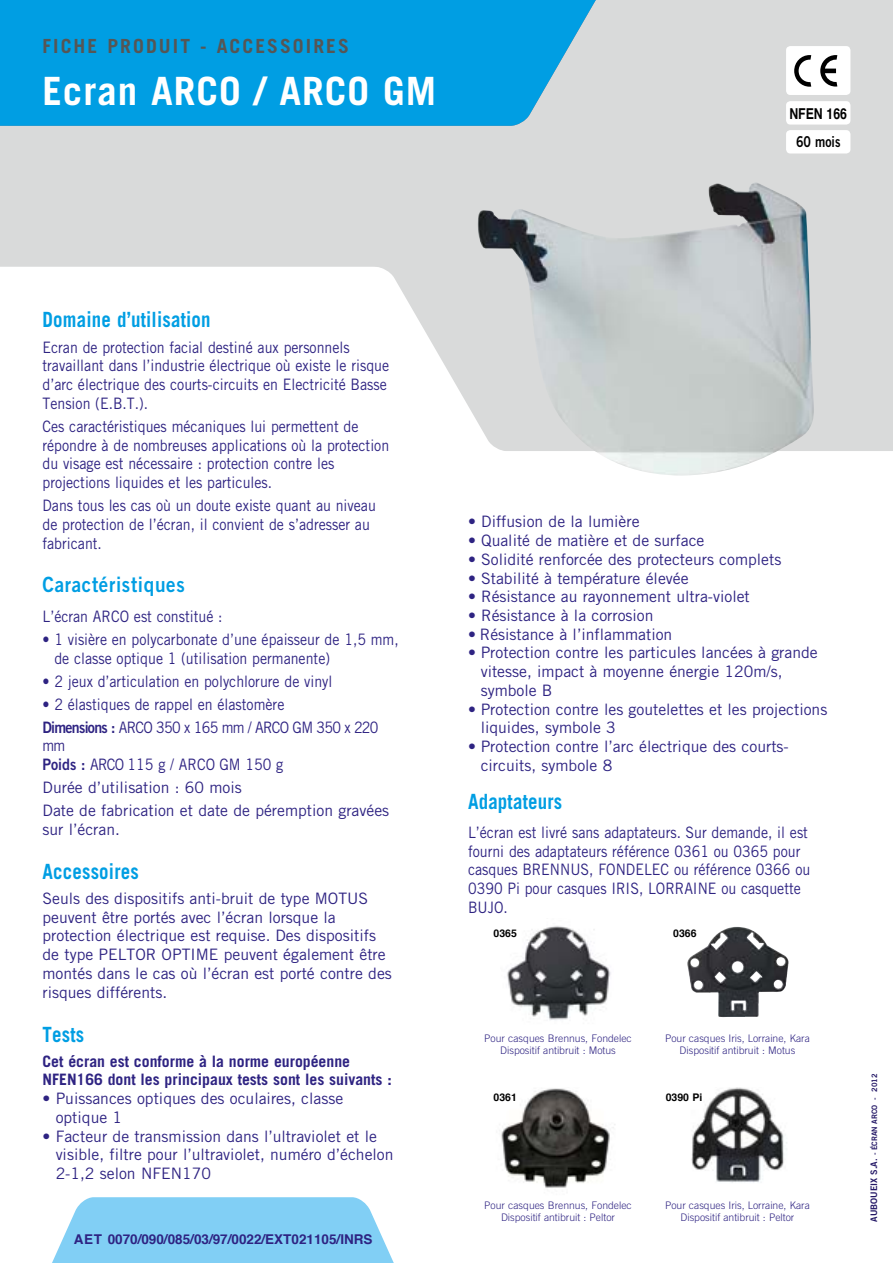
<style>
.page{position:relative;width:893px;height:1263px;background:#fff}
.page>*{position:absolute;margin:0;border:0;box-sizing:border-box;transform-origin:0 0}
.t1{font:700 39px "Trade Gothic LT Std";letter-spacing:.025em;color:#fff}
.t2{font:700 21px "Trade Gothic LT Std";letter-spacing:.01em;color:#009ee3;scale:.9 1}
.t3{font:21px "Trade Gothic LT Std Bd 2";letter-spacing:.035em;color:#009ee3;scale:.9 1}
.t4{font:700 19.5px "Trade Gothic LT Std";letter-spacing:.105em;color:#565655}
.t5{font:15.75px/18.8px "Trade Gothic LT Std";color:#2e2382}
.t6{font:15.75px/18.8px "Trade Gothic LT Std";color:#2e2382;scale:.9 1}
.t7{font:700 15.75px/18.8px "Trade Gothic LT Std";color:#2e2382}
.t8{font:700 15px "Helvetica";color:#000;scale:.82 1}
.t9{font:15px "Trade Gothic LT Std Bd 2";color:#000;scale:.82 1}
.t10{font:700 13.5px "Helvetica";color:#2e2382}
.t11{font:700 10.5px "Helvetica";color:#000}
.t12{font:300 10.35px/12px "Trade Gothic LT Std";color:#2e2382;text-align:center}
.t13{font:7.5px "Trade Gothic LT Std Bd 2";color:#241866}
.s1{font-family:"Trade Gothic LT Std Bd 2"}
.s2{font-size:9px}
</style>
<div class="page">
<svg style="left:0;top:0;width:893px;height:267px;background:#d2d3d4"></svg>
<svg style="left:0;top:10px;width:604px;height:116px;background:#11a2e2"></svg>
<svg style="left:379px;top:267px;width:514px;height:209px"></svg>
<div style="left:0;top:0;width:616px;height:10px;background:#009ee3"></div>
<div style="left:786px;top:46px;width:64px;height:49px;background:#fff;border-radius:4px"></div>
<svg style="left:794px;top:55px;width:17px;height:32px"></svg>
<svg style="left:820px;top:55px;width:17px;height:32px"></svg>
<svg style="left:750px;top:182px;width:5px;height:4px"></svg>
<img style="left:687px;top:927px;width:47px;height:90px">
<img style="left:501px;top:1088px;width:114px;height:100px">
<img style="left:691px;top:1088px;width:96px;height:95px">
<img style="left:507px;top:926px;width:104px;height:94px">
<div style="left:786px;top:101px;width:64px;height:24px;background:#fff;border-radius:4px"></div>
<div style="left:786px;top:130px;width:64px;height:23px;background:#fff;border-radius:4px"></div>
<svg style="left:52px;top:1197px;width:342px;height:66px;background:#8cd3f5"></svg>
<p class="t4" style="left:43px;top:34px;width:308px">FICHE PRODUIT - ACCESSOIRES</p>
<h1 class="t1" style="left:43px;top:67px;width:395px">Ecran ARCO / ARCO GM</h1>
<p class="t8" style="left:789px;top:101px;width:72px">NFEN 166</p>
<p class="t9" style="left:796px;top:133px;width:56px">60 mois</p>
<h2 class="t2" style="left:43px;top:307px;width:188px">Domaine d’utilisation</h2>
<p class="t6" style="left:43px;top:337px;width:387px">Ecran de protection facial destiné aux personnels travaillant dans l’industrie électrique où existe le risque d’arc électrique des courts-circuits en Electricité Basse Tension (E.B.T.).</p>
<p class="t6" style="left:43px;top:417px;width:387px">Ces caractéristiques mécaniques lui permettent de répondre à de nombreuses applications où la protection du visage est nécessaire : protection contre les projections liquides et les particules.</p>
<p class="t6" style="left:43px;top:496px;width:372px">Dans tous les cas où un doute existe quant au niveau de protection de l’écran, il convient de s’adresser au fabricant.</p>
<h2 class="t3" style="left:43px;top:572px;width:160px">Caractéristiques</h2>
<p class="t6" style="left:43px;top:607px;width:202px">L’écran ARCO est constitué :</p>
<p class="t6" style="left:54px;top:630px;width:384px;text-indent:-12px">• 1 visière en polycarbonate d’une épaisseur de 1,5 mm, de classe optique 1 (utilisation permanente)</p>
<p class="t6" style="left:43px;top:671px;width:324px">• 2 jeux d’articulation en polychlorure de vinyl</p>
<p class="t6" style="left:43px;top:692px;width:375px;line-height:23px">• 2 élastiques de rappel en élastomère<br><span class="s1">Dimensions :</span> ARCO 350 x 165 mm / ARCO GM 350 x 220</p>
<p class="t6" style="left:43px;top:736px;width:269px">mm<br><span class="s1">Poids :</span> ARCO 115 g / ARCO GM 150 g</p>
<p class="t5" style="left:43px;top:776px;width:348px;line-height:23px">Durée d’utilisation : 60 mois<br>Date de fabrication et date de péremption gravées</p>
<p class="t5" style="left:43px;top:820px;width:79px">sur l’écran.</p>
<h2 class="t2" style="left:43px;top:858px;width:109px">Accessoires</h2>
<p class="t5" style="left:43px;top:889px;width:351px">Seuls des dispositifs anti-bruit de type MOTUS peuvent être portés avec l’écran lorsque la protection électrique est requise. Des dispositifs de type PELTOR OPTIME peuvent également être montés dans le cas où l’écran est porté contre des risques différents.</p>
<h2 class="t2" style="left:43px;top:1021px;width:48px">Tests</h2>
<p class="t7" style="left:43px;top:1051px;width:351px">Cet écran est conforme à la norme européenne<br>NFEN166 dont les principaux tests sont les suivants :</p>
<p class="t5" style="left:56px;top:1089px;width:289px;text-indent:-13px">• Puissances optiques des oculaires, classe optique 1</p>
<p class="t5" style="left:56px;top:1126px;width:339px;text-indent:-13px">• Facteur de transmission dans l’ultraviolet et le visible, filtre pour l’ultraviolet, numéro d’échelon<br>2-1,2 selon NFEN170</p>
<p class="t10" style="left:74px;top:1228px;width:300px">AET 0070/090/085/03/97/0022/EXT021105/INRS</p>
<p class="t5" style="left:468px;top:512px;width:173px">• Diffusion de la lumière</p>
<p class="t5" style="left:468px;top:531px;width:238px">• Qualité de matière et de surface</p>
<p class="t5" style="left:468px;top:550px;width:315px">• Solidité renforcée des protecteurs complets</p>
<p class="t5" style="left:468px;top:568px;width:222px">• Stabilité à température élevée</p>
<p class="t5" style="left:468px;top:587px;width:283px">• Résistance au rayonnement ultra-violet</p>
<p class="t5" style="left:468px;top:606px;width:187px">• Résistance à la corrosion</p>
<p class="t5" style="left:468px;top:624px;width:206px">• Résistance à l’inflammation</p>
<p class="t5" style="left:481px;top:643px;width:339px;text-indent:-13px">• Protection contre les particules lancées à grande vitesse, impact à moyenne énergie 120m/s, symbole B</p>
<p class="t5" style="left:481px;top:699px;width:348px;text-indent:-13px">• Protection contre les goutelettes et les projections liquides, symbole 3</p>
<p class="t5" style="left:481px;top:737px;width:310px;text-indent:-13px">• Protection contre l’arc électrique des courts&shy;circuits, symbole 8</p>
<h2 class="t2" style="left:468px;top:788px;width:106px">Adaptateurs</h2>
<p class="t6" style="left:468px;top:823px;width:382px">L’écran est livré sans adaptateurs. Sur demande, il est fourni des adaptateurs référence 0361 ou 0365 pour casques BRENNUS, FONDELEC ou référence 0366 ou 0390 Pi pour casques IRIS, LORRAINE ou casquette BUJO.</p>
<p class="t11" style="left:494px;top:924px;width:25px">0365</p>
<p class="t11" style="left:673px;top:924px;width:25px">0366</p>
<p class="t12" style="left:484px;top:1032px;width:149px">Pour casques Brennus, Fondelec<br>Dispositif antibruit : Motus</p>
<p class="t11" style="left:494px;top:1088px;width:25px">0361</p>
<p class="t12" style="left:665px;top:1033px;width:146px">Pour casques Iris, Lorraine, Kara<br>Dispositif antibruit : Motus</p>
<p class="t11" style="left:666px;top:1088px;width:38px">0390 Pi</p>
<p class="t12" style="left:484px;top:1199px;width:149px">Pour casques Brennus, Fondelec<br>Dispositif antibruit : Peltor</p>
<p class="t12" style="left:665px;top:1199px;width:146px">Pour casques Iris, Lorraine, Kara<br>Dispositif antibruit : Peltor</p>
<p class="t13" style="left:870px;top:1222px;width:150px;rotate:-90deg"><span class="s2">AUBOUEIX s.a.</span> - ÉCRAN ARCO - 2012</p>
</div>
